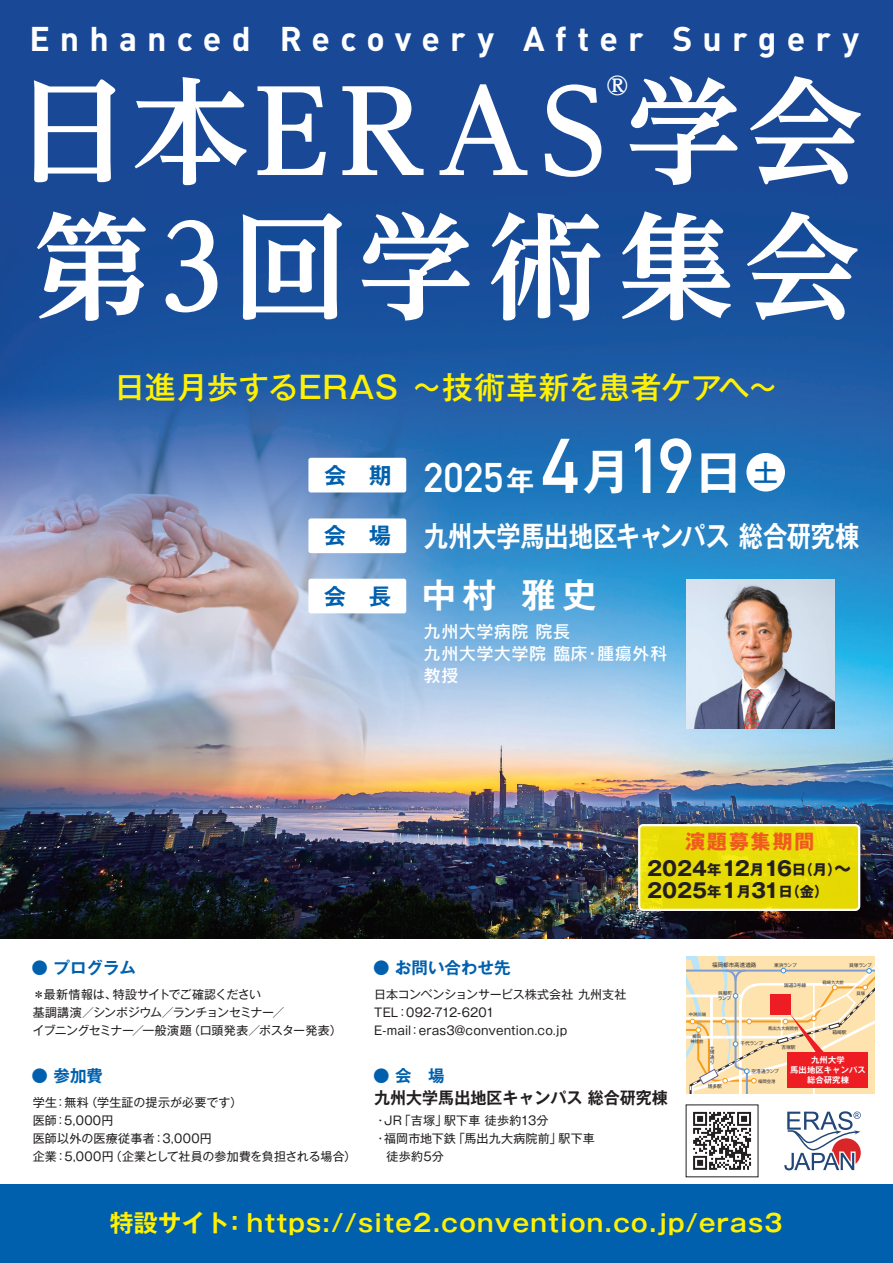
<style>
.page{position:relative;width:893px;height:1263px;background:#fff}
.page>*{position:absolute;margin:0;border:0;box-sizing:border-box;transform-origin:0 0}
.t1{font:700 115.57px/135.5px "UD Reimin Pr 6 N";letter-spacing:.09em;color:#fff}
.t2{font:76.05px "DIN Mittelschrift";color:#fff}
.t3{font:40.88px "DIN Mittelschrift";color:#fff}
.t4{font:700 34.12px "Gothic MB101 Pro De";color:#fff}
.t5{font:700 33.9px "DIN Pro";letter-spacing:.295em;color:#fff}
.t6{font:500 30.75px "Gothic MB101 Pro";letter-spacing:.005em;color:#fff101}
.t7{font:700 28.5px "Gothic MB101 Pro De";color:#fff;scale:.85 1}
.t8{font:700 24.97px "UD Reimin Pr 6 N";color:#fff}
.t9{font:500 24.3px "Gothic MB101 Pro";color:#0160ae}
.t10{font:700 24px "Gothic MB101 Pro De";letter-spacing:.055em;color:#fff101}
.t11{font:700 22.42px "Gothic MB101 Pro De";color:#0160ae}
.t12{font:700 19.8px/26.8px "Gothic MB101 Pro";letter-spacing:.05em;color:#231f20;text-align:center}
.t13{font:700 19.8px "Gothic MB101 Pro";color:#231f20}
.t14{font:17.25px/21.8px "Rodin Pro DB";letter-spacing:.02em;color:#fff}
.t15{font:700 16.5px "Gothic MB101 Pro De";color:#0160ae}
.t16{font:700 16.5px "Gothic MB101 Pro De";color:#231f20}
.t17{font:12px/18px "Gothic MB101 Pro";letter-spacing:.01em;color:#231f20}
.t18{font:12px/18px "Gothic MB101 Pro";letter-spacing:-.03em;color:#231f20}
.t19{font:700 8.25px/10.1px "Gothic MB101 Pro De";letter-spacing:.02em;color:#fff;text-align:center}
.t20{font:5.47px "Gothic MB101 Pr 5";color:#312f30}
.t21{font:4.72px/4.7px "Gothic MB101 Pr 5";color:#312f30;text-align:justify}
.t22{font:4.35px/5.2px "Gothic MB101 Pr 5";color:#312f30;text-align:center}
.s1{font-family:"Gothic MB101 Pro De";font-weight:700;font-size:48.22px}
.s2{font-family:"Gothic MB101 Pro De";font-weight:700;font-size:27.9px}
.s3{color:#f15921}
.s4{font-size:14.4px}
</style>
<div class="page">
<div style="left:0;top:1184px;width:893px;height:79px;background:#0160ae"></div>
<img style="left:0;top:0;width:893px;height:938px">
<div style="left:746px;top:453px;width:39px;height:38px;background:#fff;border-radius:50%"></div>
<div style="left:308px;top:458px;width:98px;height:34px;background:#fff;border-radius:2px"></div>
<div style="left:308px;top:518px;width:98px;height:35px;background:#fff;border-radius:2px"></div>
<div style="left:308px;top:579px;width:98px;height:34px;background:#fff;border-radius:2px"></div>
<img style="left:687px;top:579px;width:147px;height:149px">
<svg style="left:784px;top:1111px;width:77px;height:59px"></svg>
<svg style="left:693px;top:1112px;width:58px;height:58px"></svg>
<svg style="left:686px;top:956px;width:189px;height:138px;background:#f4dcb3"></svg>
<div style="left:788px;top:1052px;width:80px;height:35px;background:#ee1d23"></div>
<div style="left:770px;top:994px;width:21px;height:20px;background:#ee1d23"></div>
<div style="left:639px;top:825px;width:220px;height:85px;background:#e7da05;border-radius:4px"></div>
<div style="left:638px;top:824px;width:222px;height:87px;border:2px solid #fff;border-radius:4px"></div>
<h3 class="t5" style="left:30px;top:10px;width:831px">Enhanced Recovery After Surgery</h3>
<h1 class="t1" style="left:15px;top:62px;width:850px">日本ERAS学会第3回学術集会</h1>
<h3 class="t8" style="left:606px;top:65px;width:24px">®</h3>
<h3 class="t6" style="left:114px;top:361px;width:665px">日進月歩するERAS ～技術革新を患者ケアへ～</h3>
<h3 class="t11" style="left:324px;top:457px;width:69px">会　期</h3>
<h3 class="t11" style="left:324px;top:517px;width:69px">会　場</h3>
<h3 class="t11" style="left:324px;top:577px;width:69px">会　長</h3>
<h2 class="t2" style="left:542px;top:422px;width:202px">4<span class="s1">月</span>19<span class="s1">日</span></h2>
<h3 class="t7" style="left:424px;top:512px;width:514px">九州大学馬出地区キャンパス 総合研究棟</h3>
<h3 class="t9" style="left:754px;top:452px;width:26px">土</h3>
<h3 class="t3" style="left:424px;top:454px;width:112px">2025<span class="s2">年</span></h3>
<h3 class="t4" style="left:422px;top:567px;width:176px">中村 雅史</h3>
<h3 class="t14" style="left:424px;top:620px;width:245px">九州大学病院 院長<br>九州大学大学院 臨床・腫瘍外科教授</h3>
<h3 class="t12" style="left:647px;top:826px;width:207px"><span class="s3">演題募集期間<br></span>2024<span class="s4">年</span>12<span class="s4">月</span>16<span class="s4">日（月）</span>～</h3>
<h3 class="t13" style="left:647px;top:874px;width:183px">2025<span class="s4">年</span>1<span class="s4">月</span>31<span class="s4">日（金）</span></h3>
<h3 class="t15" style="left:32px;top:954px;width:106px">● プログラム</h3>
<p class="t18" style="left:33px;top:983px;width:311px">＊最新情報は、特設サイトでご確認ください<br>基調講演／シンポジウム／ランチョンセミナー／<br>イブニングセミナー／一般演題（口頭発表／ポスター発表）</p>
<h3 class="t15" style="left:32px;top:1061px;width:73px">● 参加費</h3>
<p class="t17" style="left:33px;top:1092px;width:325px">学生：無料（学生証の提示が必要です）<br>医師：5,000円<br>医師以外の医療従事者：3,000円<br>企業：5,000円（企業として社員の参加費を負担される場合）</p>
<h3 class="t15" style="left:373px;top:954px;width:139px">● お問い合わせ先</h3>
<p class="t17" style="left:374px;top:983px;width:254px">日本コンベンションサービス株式会社 九州支社<br>TEL：092-712-6201<br>E-mail：eras3@convention.co.jp</p>
<h3 class="t15" style="left:373px;top:1061px;width:73px">● 会　場</h3>
<h3 class="t16" style="left:374px;top:1084px;width:295px">九州大学馬出地区キャンパス 総合研究棟</h3>
<p class="t17" style="left:374px;top:1110px;width:222px">・JR「吉塚」駅下車 徒歩約13分<br>・福岡市地下鉄「馬出九大病院前」駅下車　徒歩約5分</p>
<p class="t20" style="left:712px;top:960px;width:46px">福岡都市高速道路</p>
<p class="t21" style="left:718px;top:989px;width:16px;line-height:5.7px">呉服町ランプ</p>
<p class="t21" style="left:774px;top:962px;width:24px">東浜ランプ</p>
<p class="t21" style="left:784px;top:982px;width:24px">国道3号線</p>
<p class="t21" style="left:849px;top:963px;width:24px">貝塚ランプ</p>
<p class="t22" style="left:822px;top:979px;width:23px">箱崎九大前</p>
<p class="t22" style="left:856px;top:990px;width:10px">貝塚</p>
<p class="t22" style="left:689px;top:1011px;width:19px">中洲川端</p>
<p class="t22" style="left:690px;top:1033px;width:14px">櫛田神社前</p>
<p class="t21" style="left:710px;top:1045px;width:6px">大博通り</p>
<p class="t21" style="left:708px;top:1083px;width:16px">博多駅</p>
<p class="t22" style="left:768px;top:1025px;width:32px">馬出九大病院前</p>
<p class="t21" style="left:832px;top:1029px;width:16px">箱崎駅</p>
<p class="t21" style="left:740px;top:1040px;width:24px">千代ランプ</p>
<p class="t21" style="left:751px;top:1068px;width:29px">空港通ランプ</p>
<p class="t21" style="left:781px;top:1044px;width:16px">吉塚駅</p>
<p class="t19" style="left:790px;top:1054px;width:77px">九州大学<br>馬出地区キャンパス総合研究棟</p>
<p class="t22" style="left:758px;top:1078px;width:19px">福岡空港</p>
<h3 class="t10" style="left:110px;top:1203px;width:674px">特設サイト：https://site2.convention.co.jp/eras3</h3>
</div>
